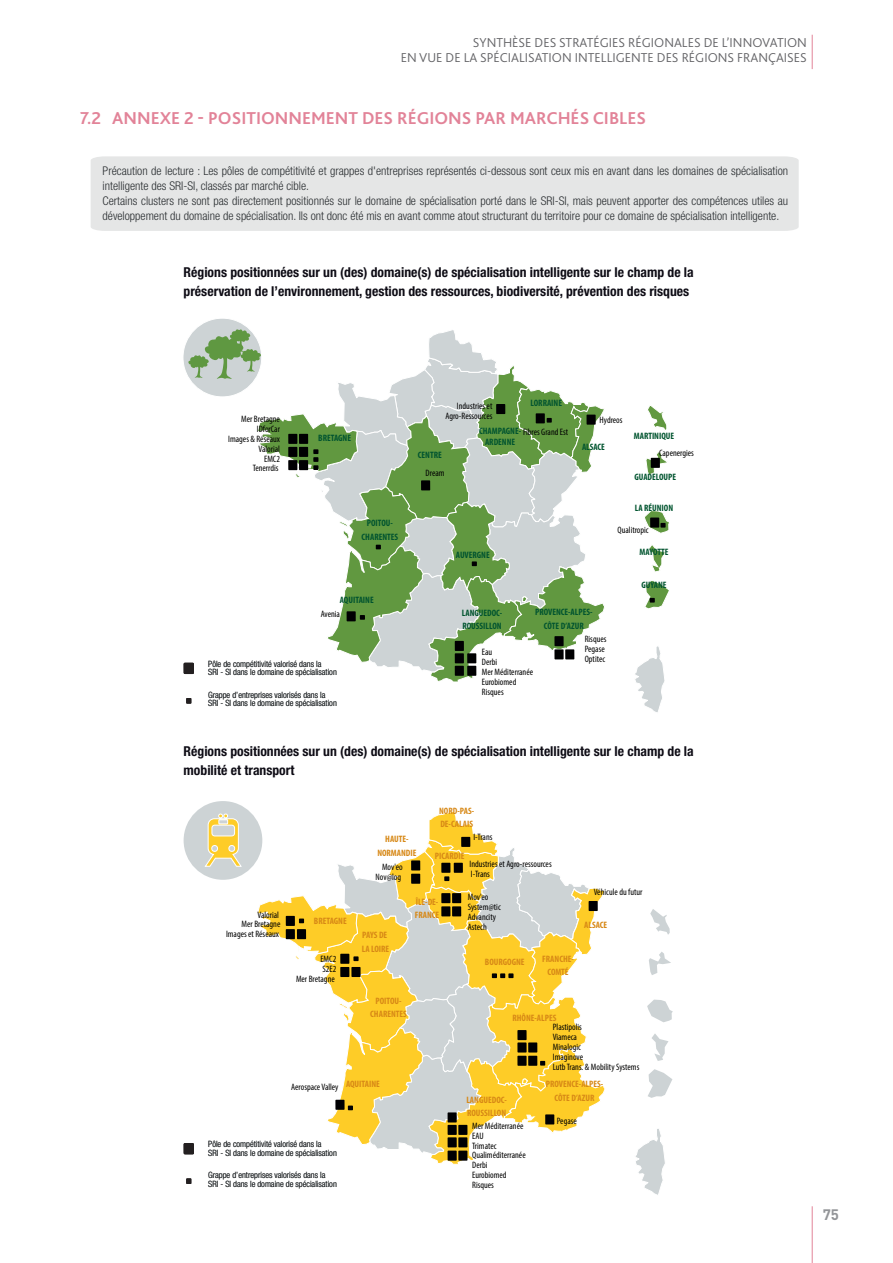
<style>
.page{position:relative;width:893px;height:1263px;background:#fff}
.page>*{position:absolute;margin:0;border:0;box-sizing:border-box;transform-origin:0 0}
.t1{font:700 18px "Bliss 2";color:#e28398}
.t2{font:700 15px "DIN Pro";color:#939598}
.t3{font:700 condensed 13.65px/18.6px "Helvetica Neue LT Std";color:#0e0c15}
.t4{font:300 13.5px/14.9px "Bliss 2";color:#636366;text-align:right}
.t5{font:300 condensed 12px/15px "Helvetica Neue LT Std";color:#292d30}
.t6{font:condensed 9.3px/9.9px "Myriad Pro";color:#000001}
.t7{font:700 condensed 9.3px/13.2px "Myriad Pro";color:#d78816}
.t8{font:700 condensed 9.3px/13.2px "Myriad Pro";color:#01542f;text-align:center}
.t9{font:300 condensed 8.7px/8.7px "Helvetica Neue LT Std";color:#292d2f}
</style>
<div class="page">
<hr style="left:812px;top:35px;width:1px;height:34px;background:#e28398">
<hr style="left:812px;top:1206px;width:1px;height:57px;background:#e28398">
<div style="left:91px;top:156px;width:708px;height:75px;background:#e5e6e6"></div>
<svg style="left:648px;top:406px;width:19px;height:24px"></svg>
<svg style="left:646px;top:452px;width:21px;height:23px"></svg>
<svg style="left:649px;top:545px;width:16px;height:27px"></svg>
<svg style="left:635px;top:646px;width:30px;height:66px"></svg>
<div style="left:183px;top:318px;width:79px;height:79px;background:#cdd3d5;border-radius:50%"></div>
<svg style="left:645px;top:581px;width:24px;height:28px"></svg>
<svg style="left:644px;top:510px;width:25px;height:23px"></svg>
<svg style="left:188px;top:329px;width:416px;height:353px"></svg>
<div style="left:496px;top:404px;width:9px;height:10px;background:#000002"></div>
<div style="left:650px;top:517px;width:9px;height:11px;background:#000002"></div>
<div style="left:651px;top:458px;width:9px;height:10px;background:#000002"></div>
<div style="left:455px;top:666px;width:9px;height:10px;background:#000002"></div>
<div style="left:467px;top:666px;width:9px;height:10px;background:#000002"></div>
<div style="left:467px;top:653px;width:9px;height:10px;background:#000002"></div>
<svg style="left:650px;top:909px;width:20px;height:26px"></svg>
<svg style="left:649px;top:952px;width:22px;height:23px"></svg>
<svg style="left:648px;top:1069px;width:24px;height:29px"></svg>
<svg style="left:647px;top:999px;width:26px;height:23px"></svg>
<svg style="left:652px;top:1034px;width:16px;height:27px"></svg>
<svg style="left:635px;top:1129px;width:30px;height:66px"></svg>
<div style="left:184px;top:801px;width:78px;height:79px;background:#cdd3d5;border-radius:50%"></div>
<svg style="left:205px;top:813px;width:37px;height:54px"></svg>
<svg style="left:257px;top:811px;width:348px;height:354px"></svg>
<div style="left:340px;top:967px;width:9px;height:10px;background:#000002"></div>
<div style="left:340px;top:954px;width:9px;height:10px;background:#000002"></div>
<div style="left:351px;top:967px;width:10px;height:10px;background:#000002"></div>
<div style="left:448px;top:1150px;width:9px;height:11px;background:#000002"></div>
<div style="left:448px;top:1137px;width:9px;height:10px;background:#000002"></div>
<div style="left:458px;top:1150px;width:9px;height:11px;background:#000002"></div>
<div style="left:458px;top:1137px;width:9px;height:10px;background:#000002"></div>
<div style="left:448px;top:1125px;width:9px;height:10px;background:#000002"></div>
<div style="left:448px;top:1112px;width:9px;height:10px;background:#000002"></div>
<div style="left:458px;top:1125px;width:9px;height:10px;background:#000002"></div>
<div style="left:545px;top:1114px;width:9px;height:10px;background:#000002"></div>
<div style="left:184px;top:663px;width:9px;height:10px;background:#231f20"></div>
<div style="left:184px;top:663px;width:10px;height:11px;border:1px solid #231f20"></div>
<svg style="left:186px;top:698px;width:5px;height:5px"></svg>
<div style="left:184px;top:1144px;width:9px;height:10px;background:#231f20"></div>
<div style="left:184px;top:1143px;width:10px;height:11px;border:1px solid #231f20"></div>
<svg style="left:186px;top:1178px;width:5px;height:6px"></svg>
<h3 class="t4" style="left:401px;top:35px;width:407px">SYNTHÈSE DES STRATÉGIES RÉGIONALES DE L’INNOVATION<br>EN VUE DE LA SPÉCIALISATION INTELLIGENTE DES RÉGIONS FRANÇAISES</h3>
<h1 class="t1" style="left:80px;top:107px;width:567px">7.2 ANNEXE 2 - POSITIONNEMENT DES RÉGIONS PAR MARCHÉS CIBLES</h1>
<p class="t5" style="left:103px;top:163px;width:687px">Précaution de lecture : Les pôles de compétitivité et grappes d'entreprises représentés ci-dessous sont ceux mis en avant dans les domaines de spécialisation intelligente des SRI-SI, classés par marché cible.<br>Certains clusters ne sont pas directement positionnés sur le domaine de spécialisation porté dans le SRI-SI, mais peuvent apporter des compétences utiles au développement du domaine de spécialisation. Ils ont donc été mis en avant comme atout structurant du territoire pour ce domaine de spécialisation intelligente.</p>
<h3 class="t3" style="left:184px;top:263px;width:512px">Régions positionnées sur un (des) domaine(s) de spécialisation intelligente sur le champ de la préservation de l’environnement, gestion des ressources, biodiversité, prévention des risques</h3>
<p class="t8" style="left:530px;top:396px;width:33px">LORRAINE</p>
<p class="t6" style="left:445px;top:401px;width:48px;text-align:right">Industries et<br>Agro-Ressources</p>
<p class="t6" style="left:228px;top:414px;width:53px;text-align:right">Mer Bretagne<br>IDforCar<br>Images &amp; Réseaux<br>Valorial<br>EMC2<br>Tenerrdis</p>
<p class="t6" style="left:600px;top:415px;width:24px">Hydreos</p>
<p class="t8" style="left:479px;top:425px;width:43px;line-height:11.1px">CHAMPAGNE-<br>ARDENNE</p>
<p class="t6" style="left:523px;top:427px;width:47px">Fibres Grand Est</p>
<p class="t8" style="left:318px;top:431px;width:34px">BRETAGNE</p>
<p class="t8" style="left:582px;top:440px;width:24px">ALSACE</p>
<p class="t8" style="left:418px;top:448px;width:25px">CENTRE</p>
<p class="t6" style="left:426px;top:467px;width:20px">Dream</p>
<p class="t8" style="left:634px;top:429px;width:42px">MARTINIQUE</p>
<p class="t8" style="left:634px;top:470px;width:43px">GUADELOUPE</p>
<p class="t6" style="left:659px;top:448px;width:36px">Capenergies</p>
<p class="t8" style="left:635px;top:501px;width:40px">LA RÉUNION</p>
<p class="t8" style="left:362px;top:516px;width:38px">POITOU-<br>CHARENTES</p>
<p class="t8" style="left:340px;top:593px;width:35px">AQUITAINE</p>
<p class="t6" style="left:321px;top:609px;width:21px">Avenia</p>
<p class="t9" style="left:208px;top:659px;width:130px">Pôle de compétitivité valorisé dans la<br>SRI - SI dans le domaine de spécialisation</p>
<p class="t9" style="left:208px;top:690px;width:130px">Grappe d’entreprises valorisés dans la<br>SRI - SI dans le domaine de spécialisation</p>
<p class="t8" style="left:456px;top:548px;width:35px">AUVERGNE</p>
<p class="t8" style="left:462px;top:606px;width:42px;text-align:left">LANGUEDOC-<br>ROUSSILLON</p>
<p class="t8" style="left:535px;top:605px;width:59px">PROVENCE-ALPES-<br>CÔTE D’AZUR</p>
<p class="t6" style="left:482px;top:647px;width:53px">Eau<br>Derbi<br>Mer Méditerranée<br>Eurobiomed<br>Risques</p>
<p class="t6" style="left:585px;top:633px;width:23px">Risques<br>Pegase<br>Optitec</p>
<p class="t6" style="left:618px;top:525px;width:33px">Qualitropic</p>
<p class="t8" style="left:639px;top:545px;width:31px">MAYOTTE</p>
<p class="t8" style="left:641px;top:578px;width:27px">GUYANE</p>
<h3 class="t3" style="left:184px;top:742px;width:512px">Régions positionnées sur un (des) domaine(s) de spécialisation intelligente sur le champ de la mobilité et transport</h3>
<p class="t6" style="left:226px;top:909px;width:56px;text-align:right">Valorial<br>Mer Bretagne<br>Images et Réseaux</p>
<p class="t7" style="left:314px;top:914px;width:34px">BRETAGNE</p>
<p class="t6" style="left:296px;top:954px;width:42px;text-align:right">EMC2<br>S2E2<br>Mer Bretagne</p>
<p class="t7" style="left:377px;top:832px;width:41px;text-align:center">HAUTE-<br>NORMANDIE</p>
<p class="t6" style="left:376px;top:861px;width:29px;text-align:right">Mov'eo<br>Nov@log</p>
<p class="t7" style="left:439px;top:804px;width:37px">NORD-PAS-<br>DE-CALAIS</p>
<p class="t6" style="left:473px;top:832px;width:21px">I-Trans</p>
<p class="t7" style="left:435px;top:849px;width:31px">PICARDIE</p>
<p class="t6" style="left:469px;top:859px;width:84px">Industries et Agro-ressources<br>I-Trans</p>
<p class="t7" style="left:362px;top:928px;width:29px">PAYS DE<br>LA LOIRE</p>
<p class="t7" style="left:415px;top:895px;width:26px">ÎLE-DE-<br>FRANCE</p>
<p class="t7" style="left:370px;top:994px;width:38px;text-align:center">POITOU-<br>CHARENTES</p>
<p class="t6" style="left:468px;top:892px;width:35px">Mov'eo<br>System@tic<br>Advancity<br>Astech</p>
<p class="t7" style="left:485px;top:955px;width:41px">BOURGOGNE</p>
<p class="t7" style="left:542px;top:952px;width:33px;text-align:center">FRANCHE-<br>COMTÉ</p>
<p class="t7" style="left:512px;top:1011px;width:45px">RHÔNE-ALPES</p>
<p class="t6" style="left:594px;top:886px;width:50px">Véhicule du futur</p>
<p class="t7" style="left:584px;top:918px;width:24px">ALSACE</p>
<p class="t6" style="left:553px;top:1022px;width:88px">Plastipolis<br>Viameca<br>Minalogic<br>Imaginove<br>Lutb Trans. &amp; Mobility Systems</p>
<p class="t7" style="left:346px;top:1077px;width:35px">AQUITAINE</p>
<p class="t6" style="left:291px;top:1082px;width:49px">Aerospace Valley</p>
<p class="t7" style="left:466px;top:1093px;width:42px">LANGUEDOC-<br>ROUSSILLON</p>
<p class="t7" style="left:546px;top:1077px;width:59px;text-align:center">PROVENCE-ALPES-<br>CÔTE D’AZUR</p>
<p class="t9" style="left:208px;top:1139px;width:130px">Pôle de compétitivité valorisé dans la<br>SRI - SI dans le domaine de spécialisation</p>
<p class="t9" style="left:208px;top:1170px;width:130px">Grappe d’entreprises valorisés dans la<br>SRI - SI dans le domaine de spécialisation</p>
<p class="t6" style="left:472px;top:1120px;width:55px">Mer Méditerranée<br>EAU<br>Trimatec<br>Qualiméditerranée<br>Derbi<br>Eurobiomed<br>Risques</p>
<p class="t6" style="left:557px;top:1116px;width:22px">Pegase</p>
<h2 class="t2" style="left:823px;top:1205px;width:18px">75</h2>
</div>
